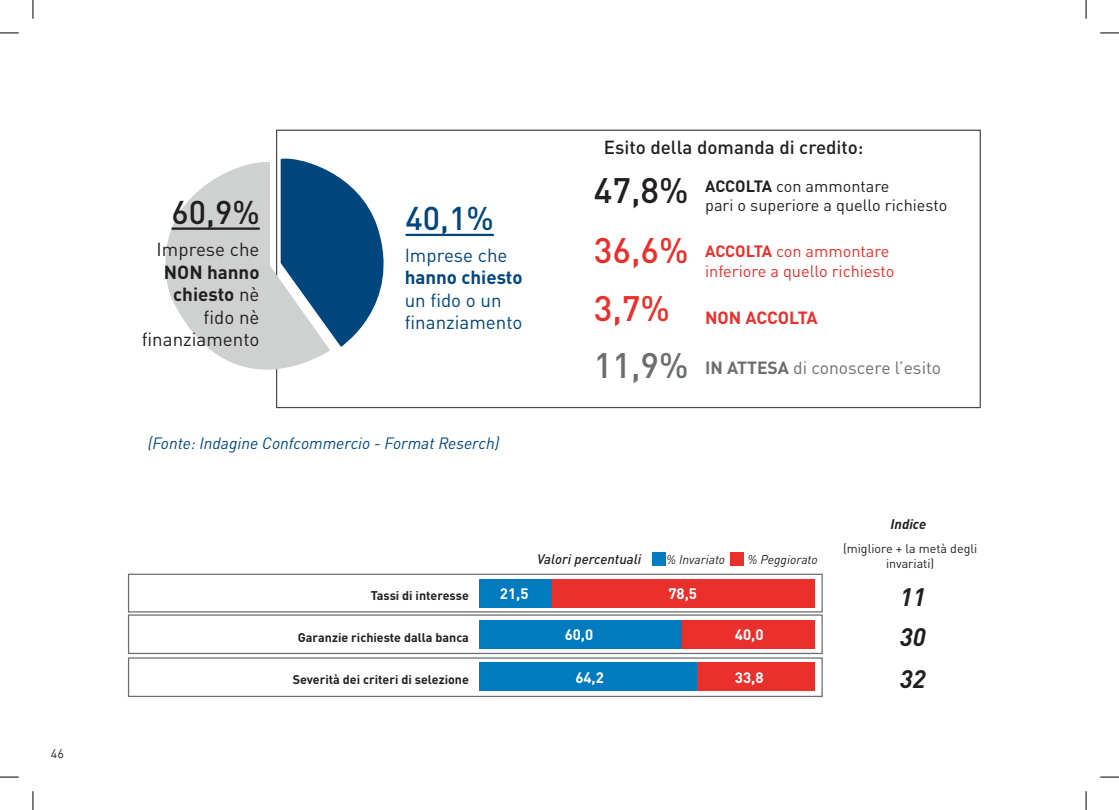
<style>
.page{position:relative;width:1119px;height:810px;background:#fff}
.page>*{position:absolute;margin:0;border:0;box-sizing:border-box;transform-origin:0 0}
.t1{font:500 35px "DIN Pro";color:#ea302c}
.t2{font:500 35px "DIN Pro";color:#231f20}
.t3{font:500 35px "DIN Pro";color:#6c6d70}
.t4{font:500 32.5px "DIN Pro";color:#00467e}
.t5{font:500 32.5px "DIN Pro";color:#231f20}
.t6{font:italic 700 25px "DIN Pro";color:#231f20}
.t7{font:18.75px/22.5px "DIN Pro";color:#231f20;text-align:right}
.t8{font:18.75px/22.5px "DIN Pro";color:#00467e}
.t9{font:500 18.75px "DIN Pro";color:#231f20}
.t10{font:17.5px "DIN Pro";color:#6c6d70}
.t11{font:700 17.5px "DIN Pro";letter-spacing:-.01em;color:#ea302c}
.t12{font:16.25px "DIN Pro";color:#231f20}
.t13{font:16.25px "DIN Pro";color:#ea302c}
.t14{font:italic 16.25px "DIN Pro";color:#00467e}
.t15{font:700 15px "DIN Pro";color:#fff}
.t16{font:italic 500 13.75px "DIN Pro";color:#231f20}
.t17{font:italic 700 13.75px "DIN Pro";color:#231f20}
.t18{font:700 12.5px "DIN Pro";color:#231f20}
.t19{font:12.5px/15px "DIN Pro";color:#231f20;text-align:center}
.t20{font:italic 12.5px "DIN Pro";color:#231f20}
.s1{font-weight:700}
</style>
<div class="page">
<svg style="left:281px;top:158px;width:103px;height:189px"></svg>
<hr style="left:405px;top:234px;width:88px;height:2px;background:#00467e">
<svg style="left:165px;top:159px;width:165px;height:250px;fill:#cfd1d0"></svg>
<hr style="left:171px;top:227px;width:89px;height:3px;background:#231f20">
<div style="left:479px;top:579px;width:335px;height:29px;background:#ea302c"></div>
<div style="left:479px;top:579px;width:72px;height:29px;background:#007bc0"></div>
<div style="left:479px;top:620px;width:335px;height:29px;background:#ea302c"></div>
<div style="left:479px;top:620px;width:202px;height:29px;background:#007bc0"></div>
<div style="left:479px;top:662px;width:335px;height:29px;background:#ea302c"></div>
<div style="left:479px;top:662px;width:217px;height:29px;background:#007bc0"></div>
<div style="left:128px;top:574px;width:694px;height:38px;border:1px solid #6c6d70"></div>
<div style="left:128px;top:614px;width:694px;height:40px;border:1px solid #6c6d70"></div>
<div style="left:128px;top:657px;width:694px;height:40px;border:1px solid #6c6d70"></div>
<div style="left:651px;top:552px;width:14px;height:13px;background:#007bc0"></div>
<div style="left:730px;top:552px;width:13px;height:13px;background:#ea302c"></div>
<svg style="left:0;top:32px;width:19px;height:2px"></svg>
<svg style="left:1100px;top:32px;width:18px;height:2px"></svg>
<svg style="left:0;top:776px;width:19px;height:2px"></svg>
<svg style="left:1100px;top:776px;width:18px;height:2px"></svg>
<svg style="left:32px;top:0;width:2px;height:19px"></svg>
<svg style="left:32px;top:791px;width:2px;height:19px"></svg>
<svg style="left:1085px;top:0;width:1px;height:19px"></svg>
<svg style="left:1085px;top:791px;width:1px;height:19px"></svg>
<p class="t19" style="left:51px;top:744px;width:15px">46</p>
<p class="t5" style="left:171px;top:186px;width:90px">60,9%</p>
<p class="t7" style="left:142px;top:236px;width:119px">Imprese che<br><span class="s1">NON hanno chiesto</span> nè fido nè finanziamento</p>
<p class="t4" style="left:405px;top:192px;width:90px">40,1%</p>
<p class="t8" style="left:404px;top:242px;width:119px">Imprese che <span class="s1">hanno chiesto </span>un fido o un finanziamento</p>
<p class="t14" style="left:148px;top:430px;width:353px">(Fonte: Indagine Confcommercio - Format Reserch)</p>
<p class="t9" style="left:604px;top:132px;width:261px">Esito della domanda di credito:</p>
<p class="t2" style="left:593px;top:162px;width:96px">47,8%</p>
<p class="t1" style="left:593px;top:222px;width:96px">36,6%</p>
<p class="t1" style="left:593px;top:280px;width:78px">3,7%</p>
<p class="t3" style="left:593px;top:337px;width:96px">11,9%</p>
<p class="t12" style="left:705px;top:173px;width:186px"><span class="s1">ACCOLTA</span> con ammontare</p>
<p class="t12" style="left:705px;top:193px;width:244px">pari o superiore a quello richiesto</p>
<p class="t13" style="left:705px;top:239px;width:186px"><span class="s1">ACCOLTA</span> con ammontare</p>
<p class="t13" style="left:705px;top:258px;width:191px">inferiore a quello richiesto</p>
<p class="t11" style="left:705px;top:303px;width:114px">NON ACCOLTA</p>
<p class="t10" style="left:705px;top:354px;width:237px"><span class="s1">IN ATTESA</span> di conoscere l’esito</p>
<p class="t16" style="left:537px;top:548px;width:106px">Valori percentuali</p>
<p class="t20" style="left:666px;top:550px;width:61px">% Invariato</p>
<p class="t20" style="left:747px;top:550px;width:72px">% Peggiorato</p>
<p class="t17" style="left:890px;top:513px;width:37px">Indice</p>
<p class="t19" style="left:842px;top:540px;width:136px">(migliore + la metà degli invariati)</p>
<p class="t18" style="left:370px;top:585px;width:100px">Tassi di interesse</p>
<p class="t6" style="left:899px;top:576px;width:27px">11</p>
<p class="t6" style="left:899px;top:617px;width:27px">30</p>
<p class="t6" style="left:899px;top:658px;width:27px">32</p>
<p class="t15" style="left:500px;top:581px;width:30px">21,5</p>
<p class="t15" style="left:668px;top:581px;width:30px">78,5</p>
<p class="t15" style="left:564px;top:622px;width:30px">60,0</p>
<p class="t15" style="left:575px;top:665px;width:30px">64,2</p>
<p class="t15" style="left:734px;top:622px;width:30px">40,0</p>
<p class="t15" style="left:734px;top:665px;width:30px">33,8</p>
<p class="t18" style="left:298px;top:627px;width:172px">Garanzie richieste dalla banca</p>
<p class="t18" style="left:293px;top:669px;width:178px">Severità dei criteri di selezione</p>
</div>
